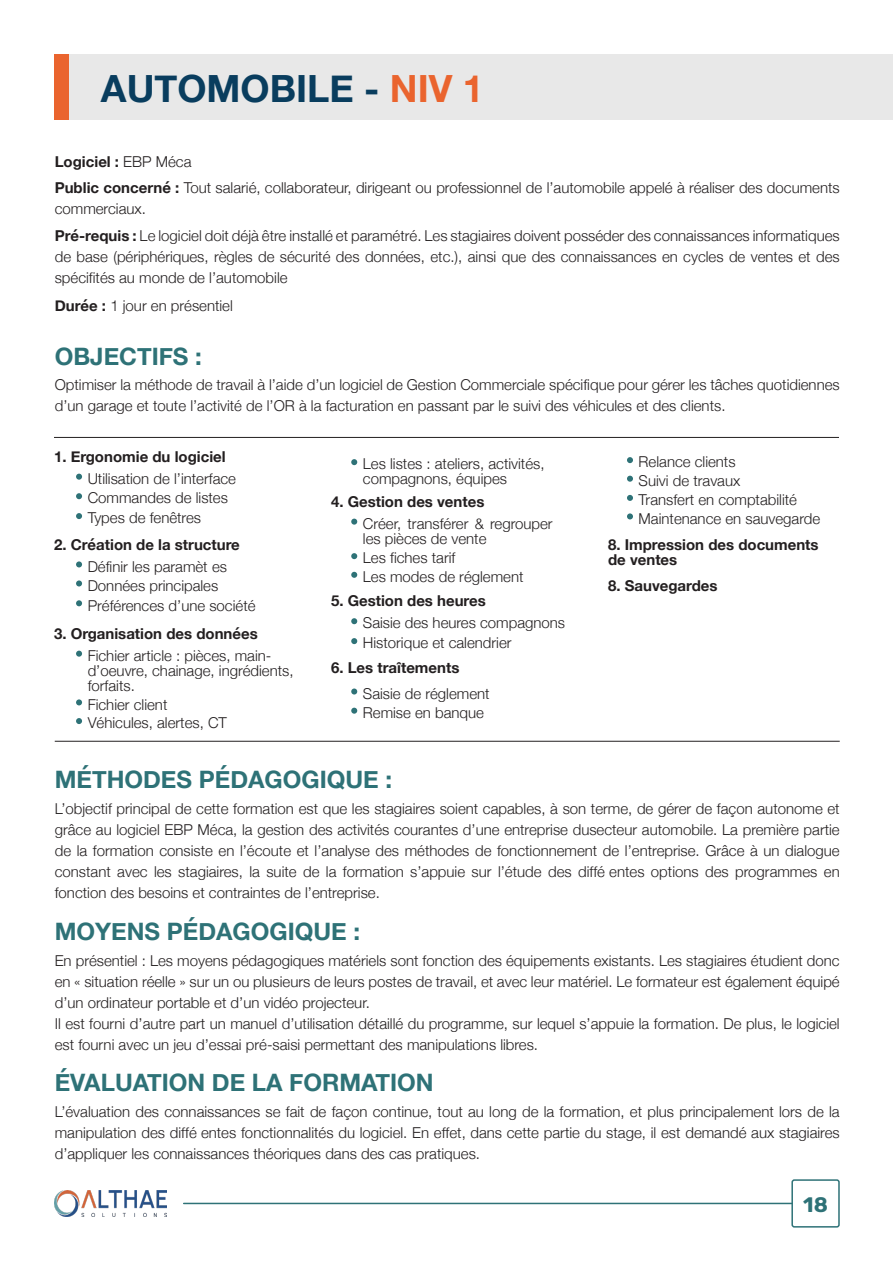
<style>
.page{position:relative;width:893px;height:1263px;background:#fff}
.page>*{position:absolute;margin:0;border:0;box-sizing:border-box;transform-origin:0 0}
.t1{font:700 37.5px "Helvetica Neue";color:#093d5e}
.t2{font:700 24px "Helvetica Neue";color:#2e7277}
.t3{font:700 21px "Rubik";color:#2e7277}
.Corps_de_Texte{font:300 15px/21px "Helvetica Neue";color:#231f20}
.Corps_de_Texte-2{font:700 15px/15px "Helvetica Neue";color:#231f20}
.s1{color:#ea642e}
.s2{font-weight:300}
.s3{font-weight:700}
</style>
<div class="page">
<div style="left:791px;top:1179px;width:49px;height:48px;border:2px solid #2e7277;border-radius:2px"></div>
<hr style="left:184px;top:1203px;width:608px;height:1px;background:#2e7277">
<div style="left:54px;top:54px;width:839px;height:65px;background:#e8e8e8"></div>
<div style="left:54px;top:54px;width:14px;height:65px;background:#ea642e"></div>
<img style="left:54px;top:1191px;width:112px;height:25px">
<svg style="left:76px;top:474px;width:6px;height:6px"></svg>
<svg style="left:76px;top:493px;width:6px;height:6px"></svg>
<svg style="left:76px;top:513px;width:6px;height:6px"></svg>
<svg style="left:76px;top:561px;width:6px;height:6px"></svg>
<svg style="left:76px;top:580px;width:6px;height:6px"></svg>
<svg style="left:76px;top:600px;width:6px;height:6px"></svg>
<svg style="left:76px;top:699px;width:6px;height:6px"></svg>
<svg style="left:76px;top:718px;width:6px;height:6px"></svg>
<svg style="left:351px;top:459px;width:6px;height:6px"></svg>
<svg style="left:76px;top:651px;width:6px;height:6px"></svg>
<svg style="left:351px;top:519px;width:6px;height:6px"></svg>
<svg style="left:351px;top:553px;width:6px;height:6px"></svg>
<svg style="left:351px;top:572px;width:6px;height:6px"></svg>
<svg style="left:627px;top:457px;width:6px;height:6px"></svg>
<svg style="left:627px;top:495px;width:6px;height:6px"></svg>
<svg style="left:351px;top:618px;width:6px;height:6px"></svg>
<svg style="left:351px;top:638px;width:6px;height:6px"></svg>
<svg style="left:627px;top:476px;width:6px;height:6px"></svg>
<svg style="left:627px;top:513px;width:6px;height:6px"></svg>
<svg style="left:351px;top:688px;width:6px;height:6px"></svg>
<svg style="left:351px;top:708px;width:6px;height:6px"></svg>
<hr style="left:54px;top:437px;width:785px;height:1px;background:#231f20">
<hr style="left:55px;top:741px;width:785px;height:1px;background:#231f20">
<h2 class="t1" style="left:101px;top:59px;width:384px">AUTOMOBILE - <span class="s1">NIV 1</span></h2>
<p class="Corps_de_Texte-2" style="left:55px;top:155px;width:138px">Logiciel : <span class="s2">EBP Méca</span></p>
<p class="Corps_de_Texte" style="left:55px;top:176px;width:786px"><span class="s3">Public concerné :</span> Tout salarié, collaborateur, dirigeant ou professionnel de l’automobile appelé à réaliser des documents commerciaux.</p>
<p class="Corps_de_Texte" style="left:55px;top:224px;width:786px"><span class="s3">Pré-requis :</span> Le logiciel doit déjà être installé et paramétré. Les stagiaires doivent posséder des connaissances informatiques</p>
<p class="Corps_de_Texte" style="left:55px;top:245px;width:786px">de base (périphériques, règles de sécurité des données, etc.), ainsi que des connaissances en cycles de ventes et des spécifités au monde de l’automobile</p>
<p class="Corps_de_Texte" style="left:55px;top:294px;width:180px"><span class="s3">Durée :</span> 1 jour en présentiel</p>
<h2 class="t2" style="left:55px;top:337px;width:149px">OBJECTIFS :</h2>
<p class="Corps_de_Texte" style="left:55px;top:373px;width:786px">Optimiser la méthode de travail à l’aide d’un logiciel de Gestion Commerciale spécifique pour gérer les tâches quotidiennes d’un garage et toute l’activité de l’OR à la facturation en passant par le suivi des véhicules et des clients.</p>
<p class="Corps_de_Texte-2" style="left:54px;top:450px;width:173px">1. Ergonomie du logiciel</p>
<p class="Corps_de_Texte" style="left:88px;top:467px;width:150px">Utilisation de l’interface</p>
<p class="Corps_de_Texte" style="left:88px;top:486px;width:142px">Commandes de listes</p>
<p class="Corps_de_Texte" style="left:88px;top:506px;width:115px">Types de fenêtres</p>
<p class="Corps_de_Texte" style="left:88px;top:555px;width:141px">Définir les paramèt es</p>
<p class="Corps_de_Texte" style="left:88px;top:574px;width:132px">Données principales</p>
<p class="Corps_de_Texte" style="left:88px;top:594px;width:169px">Préférences d’une société</p>
<p class="Corps_de_Texte-2" style="left:54px;top:538px;width:187px">2. Création de la structure</p>
<p class="Corps_de_Texte-2" style="left:54px;top:626px;width:205px">3. Organisation des données</p>
<p class="Corps_de_Texte" style="left:88px;top:647px;width:207px;line-height:15px">Fichier article : pièces, main&shy;d’oeuvre, chainage, ingrédients, forfaits.</p>
<p class="Corps_de_Texte" style="left:88px;top:693px;width:81px">Fichier client</p>
<p class="Corps_de_Texte" style="left:88px;top:711px;width:141px">Véhicules, alertes, CT</p>
<p class="Corps_de_Texte" style="left:363px;top:455px;width:183px;line-height:15px">Les listes : ateliers, activités, compagnons, équipes</p>
<p class="Corps_de_Texte-2" style="left:331px;top:495px;width:155px">4. Gestion des ventes</p>
<p class="Corps_de_Texte" style="left:363px;top:515px;width:191px;line-height:15px">Créer, transférer &amp; regrouper les pièces de vente</p>
<p class="Corps_de_Texte" style="left:363px;top:546px;width:94px">Les fiches tarif</p>
<p class="Corps_de_Texte" style="left:363px;top:565px;width:162px">Les modes de réglement</p>
<p class="Corps_de_Texte-2" style="left:331px;top:593px;width:156px">5. Gestion des heures</p>
<p class="Corps_de_Texte" style="left:363px;top:611px;width:204px">Saisie des heures compagnons</p>
<p class="Corps_de_Texte" style="left:363px;top:631px;width:150px">Historique et calendrier</p>
<p class="Corps_de_Texte-2" style="left:331px;top:660px;width:130px">6. Les traîtements</p>
<p class="Corps_de_Texte" style="left:363px;top:682px;width:128px">Saisie de réglement</p>
<p class="Corps_de_Texte" style="left:363px;top:701px;width:123px">Remise en banque</p>
<h2 class="t2" style="left:55px;top:760px;width:339px">MÉTHODES PÉDAGOGIQUE :</h2>
<p class="Corps_de_Texte" style="left:639px;top:450px;width:98px">Relance clients</p>
<p class="Corps_de_Texte" style="left:639px;top:488px;width:160px">Transfert en comptabilité</p>
<p class="Corps_de_Texte" style="left:639px;top:469px;width:103px">Suivi de travaux</p>
<p class="Corps_de_Texte" style="left:639px;top:507px;width:183px">Maintenance en sauvegarde</p>
<p class="Corps_de_Texte-2" style="left:608px;top:538px;width:212px">8. Impression des documents de ventes</p>
<p class="Corps_de_Texte-2" style="left:608px;top:579px;width:111px">8. Sauvegardes</p>
<p class="Corps_de_Texte" style="left:55px;top:797px;width:786px;text-align:justify">L’objectif principal de cette formation est que les stagiaires soient capables, à son terme, de gérer de façon autonome et grâce au logiciel EBP Méca, la gestion des activités courantes d’une entreprise dusecteur automobile. La première partie de la formation consiste en l’écoute et l’analyse des méthodes de fonctionnement de l’entreprise. Grâce à un dialogue constant avec les stagiaires, la suite de la formation s’appuie sur l’étude des diffé entes options des programmes en fonction des besoins et contraintes de l’entreprise.</p>
<h2 class="t2" style="left:55px;top:913px;width:307px">MOYENS PÉDAGOGIQUE :</h2>
<p class="Corps_de_Texte" style="left:55px;top:949px;width:786px;text-align:justify">En présentiel : Les moyens pédagogiques matériels sont fonction des équipements existants. Les stagiaires étudient donc en « situation réelle » sur un ou plusieurs de leurs postes de travail, et avec leur matériel. Le formateur est également équipé d’un ordinateur portable et d’un vidéo projecteur.</p>
<p class="Corps_de_Texte" style="left:55px;top:1012px;width:786px">Il est fourni d’autre part un manuel d’utilisation détaillé du programme, sur lequel s’appuie la formation. De plus, le logiciel est fourni avec un jeu d’essai pré-saisi permettant des manipulations libres.</p>
<h2 class="t2" style="left:55px;top:1063px;width:380px">ÉVALUATION DE LA FORMATION</h2>
<p class="Corps_de_Texte" style="left:55px;top:1100px;width:786px;text-align:justify">L’évaluation des connaissances se fait de façon continue, tout au long de la formation, et plus principalement lors de la manipulation des diffé entes fonctionnalités du logiciel. En effet, dans cette partie du stage, il est demandé aux stagiaires d’appliquer les connaissances théoriques dans des cas pratiques.</p>
<h3 class="t3" style="left:803px;top:1193px;width:26px">18</h3>
</div>
